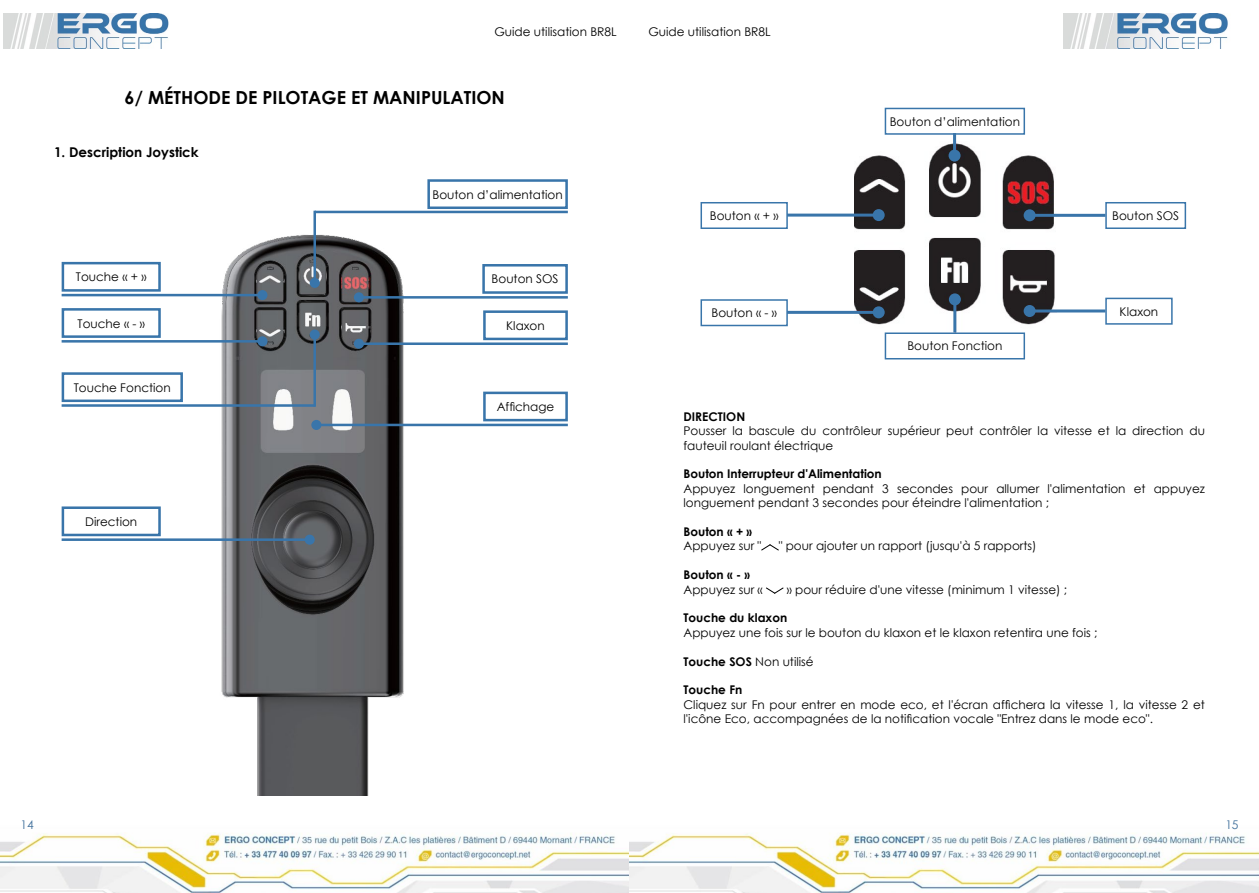
<style>
.page{position:relative;width:1259px;height:893px;background:#fff}
.page>*{position:absolute;margin:0;border:0;box-sizing:border-box;transform-origin:0 0}
.t1{font:700 18px "Century Gothic";color:#000}
.t2{font:700 13.5px "Century Gothic";color:#000}
.t3{font:12px/14.4px "Century Gothic";color:#000}
.t4{font:700 12px "Century Gothic";color:#000}
.t5{font:12px "Century Gothic";color:#43729d}
.s1{font-weight:700}
</style>
<div class="page">
<img style="left:3px;top:14px;width:165px;height:34px">
<img style="left:1063px;top:14px;width:165px;height:34px">
<img style="left:0;top:832px;width:1259px;height:61px">
<img style="left:208px;top:234px;width:214px;height:561px">
<div style="left:482px;top:264px;width:86px;height:30px;border:3px solid #3975aa"></div>
<hr style="left:359px;top:296px;width:207px;height:3px;background:#3975aa">
<div style="left:354px;top:292px;width:10px;height:10px;background:#3975aa;border-radius:50%"></div>
<div style="left:483px;top:310px;width:85px;height:30px;border:3px solid #3975aa"></div>
<hr style="left:359px;top:342px;width:207px;height:3px;background:#3975aa">
<div style="left:354px;top:339px;width:10px;height:10px;background:#3975aa;border-radius:50%"></div>
<div style="left:483px;top:392px;width:85px;height:29px;border:3px solid #3975aa"></div>
<hr style="left:316px;top:424px;width:250px;height:2px;background:#3975aa">
<div style="left:311px;top:420px;width:10px;height:10px;background:#3975aa;border-radius:50%"></div>
<div style="left:427px;top:179px;width:141px;height:30px;border:3px solid #3975aa"></div>
<hr style="left:313px;top:212px;width:3px;height:71px;background:#3975aa">
<div style="left:310px;top:278px;width:10px;height:10px;background:#3975aa;border-radius:50%"></div>
<hr style="left:316px;top:211px;width:250px;height:2px;background:#3975aa">
<div style="left:62px;top:372px;width:121px;height:30px;border:3px solid #3975aa"></div>
<hr style="left:313px;top:335px;width:3px;height:70px;background:#3975aa">
<div style="left:310px;top:330px;width:10px;height:10px;background:#3975aa;border-radius:50%"></div>
<hr style="left:63px;top:404px;width:250px;height:3px;background:#3975aa">
<div style="left:62px;top:308px;width:99px;height:30px;border:3px solid #3975aa"></div>
<hr style="left:63px;top:340px;width:199px;height:3px;background:#3975aa">
<div style="left:257px;top:336px;width:10px;height:10px;background:#3975aa;border-radius:50%"></div>
<div style="left:62px;top:262px;width:99px;height:30px;border:3px solid #3975aa"></div>
<hr style="left:63px;top:294px;width:199px;height:2px;background:#3975aa">
<div style="left:257px;top:290px;width:10px;height:10px;background:#3975aa;border-radius:50%"></div>
<div style="left:62px;top:506px;width:99px;height:30px;border:3px solid #3975aa"></div>
<hr style="left:63px;top:538px;width:247px;height:3px;background:#3975aa">
<div style="left:305px;top:535px;width:10px;height:10px;background:#3975aa;border-radius:50%"></div>
<svg style="left:761px;top:544px;width:18px;height:7px"></svg>
<svg style="left:766px;top:587px;width:18px;height:7px"></svg>
<img style="left:854px;top:142px;width:202px;height:190px">
<div style="left:700px;top:299px;width:88px;height:27px;border:2px solid #3975aa"></div>
<hr style="left:788px;top:311px;width:90px;height:3px;background:#3975aa">
<div style="left:872px;top:306px;width:12px;height:12px;background:#3975aa;border-radius:50%"></div>
<div style="left:700px;top:202px;width:88px;height:27px;border:2px solid #3975aa"></div>
<hr style="left:788px;top:214px;width:90px;height:3px;background:#3975aa">
<div style="left:872px;top:209px;width:12px;height:12px;background:#3975aa;border-radius:50%"></div>
<div style="left:884px;top:108px;width:141px;height:27px;border:2px solid #3975aa"></div>
<hr style="left:953px;top:135px;width:3px;height:21px;background:#3975aa">
<div style="left:948px;top:150px;width:12px;height:12px;background:#3975aa;border-radius:50%"></div>
<div style="left:884px;top:332px;width:141px;height:27px;border:2px solid #3975aa"></div>
<hr style="left:953px;top:299px;width:3px;height:32px;background:#3975aa">
<div style="left:949px;top:293px;width:12px;height:12px;background:#3975aa;border-radius:50%"></div>
<div style="left:1105px;top:298px;width:67px;height:27px;border:2px solid #3975aa"></div>
<hr style="left:1029px;top:309px;width:75px;height:3px;background:#3975aa">
<div style="left:1023px;top:305px;width:12px;height:12px;background:#3975aa;border-radius:50%"></div>
<div style="left:1105px;top:202px;width:81px;height:27px;border:2px solid #3975aa"></div>
<hr style="left:1029px;top:214px;width:75px;height:3px;background:#3975aa">
<div style="left:1023px;top:209px;width:12px;height:12px;background:#3975aa;border-radius:50%"></div>
<p class="t3" style="left:494px;top:24px;width:124px">Guide utilisation BR8L</p>
<p class="t3" style="left:648px;top:24px;width:124px">Guide utilisation BR8L</p>
<h1 class="t1" style="left:125px;top:83px;width:382px">6/ MÉTHODE DE PILOTAGE ET MANIPULATION</h1>
<p class="t2" style="left:54px;top:142px;width:146px">1. Description Joystick</p>
<p class="t3" style="left:76px;top:270px;width:72px">Touche « + »</p>
<p class="t3" style="left:78px;top:316px;width:69px">Touche « - »</p>
<p class="t3" style="left:74px;top:380px;width:98px">Touche Fonction</p>
<p class="t3" style="left:85px;top:514px;width:54px">Direction</p>
<p class="t3" style="left:432px;top:187px;width:132px">Bouton d’alimentation</p>
<p class="t3" style="left:491px;top:272px;width:68px">Bouton SOS</p>
<p class="t3" style="left:506px;top:318px;width:40px">Klaxon</p>
<p class="t3" style="left:497px;top:399px;width:59px">Affichage</p>
<p class="t3" style="left:710px;top:208px;width:70px">Bouton « + »</p>
<p class="t3" style="left:711px;top:306px;width:67px">Bouton « - »</p>
<p class="t3" style="left:889px;top:114px;width:132px">Bouton d’alimentation</p>
<p class="t3" style="left:907px;top:339px;width:97px">Bouton Fonction</p>
<p class="t3" style="left:1112px;top:208px;width:68px">Bouton SOS</p>
<p class="t3" style="left:1119px;top:304px;width:40px">Klaxon</p>
<p class="t4" style="left:683px;top:407px;width:63px">DIRECTION</p>
<p class="t3" style="left:683px;top:423px;width:523px">Pousser la bascule du contrôleur supérieur peut contrôler la vitesse et la direction du fauteuil roulant électrique</p>
<p class="t4" style="left:683px;top:465px;width:200px">Bouton Interrupteur d'Alimentation</p>
<p class="t3" style="left:683px;top:481px;width:523px">Appuyez longuement pendant 3 secondes pour allumer l'alimentation et appuyez longuement pendant 3 secondes pour éteindre l'alimentation ;</p>
<p class="t4" style="left:683px;top:523px;width:70px">Bouton « + »</p>
<p class="t3" style="left:683px;top:539px;width:79px">Appuyez sur "</p>
<p class="t3" style="left:778px;top:539px;width:259px">" pour ajouter un rapport (jusqu'à 5 rapports)</p>
<p class="t4" style="left:683px;top:566px;width:68px">Bouton « - »</p>
<p class="t3" style="left:683px;top:582px;width:81px">Appuyez sur «</p>
<p class="t3" style="left:787px;top:582px;width:282px">» pour réduire d'une vitesse (minimum 1 vitesse) ;</p>
<p class="t4" style="left:683px;top:609px;width:105px">Touche du klaxon</p>
<p class="t3" style="left:683px;top:625px;width:415px">Appuyez une fois sur le bouton du klaxon et le klaxon retentira une fois ;</p>
<p class="t3" style="left:683px;top:654px;width:132px"><span class="s1">Touche SOS</span> Non utilisé</p>
<p class="t4" style="left:683px;top:681px;width:60px">Touche Fn</p>
<p class="t3" style="left:683px;top:697px;width:523px">Cliquez sur Fn pour entrer en mode eco, et l'écran affichera la vitesse 1, la vitesse 2 et l'icône Eco, accompagnées de la notification vocale "Entrez dans le mode eco".</p>
<p class="t5" style="left:20px;top:816px;width:15px">14</p>
<p class="t5" style="left:1225px;top:816px;width:15px">15</p>
</div>
